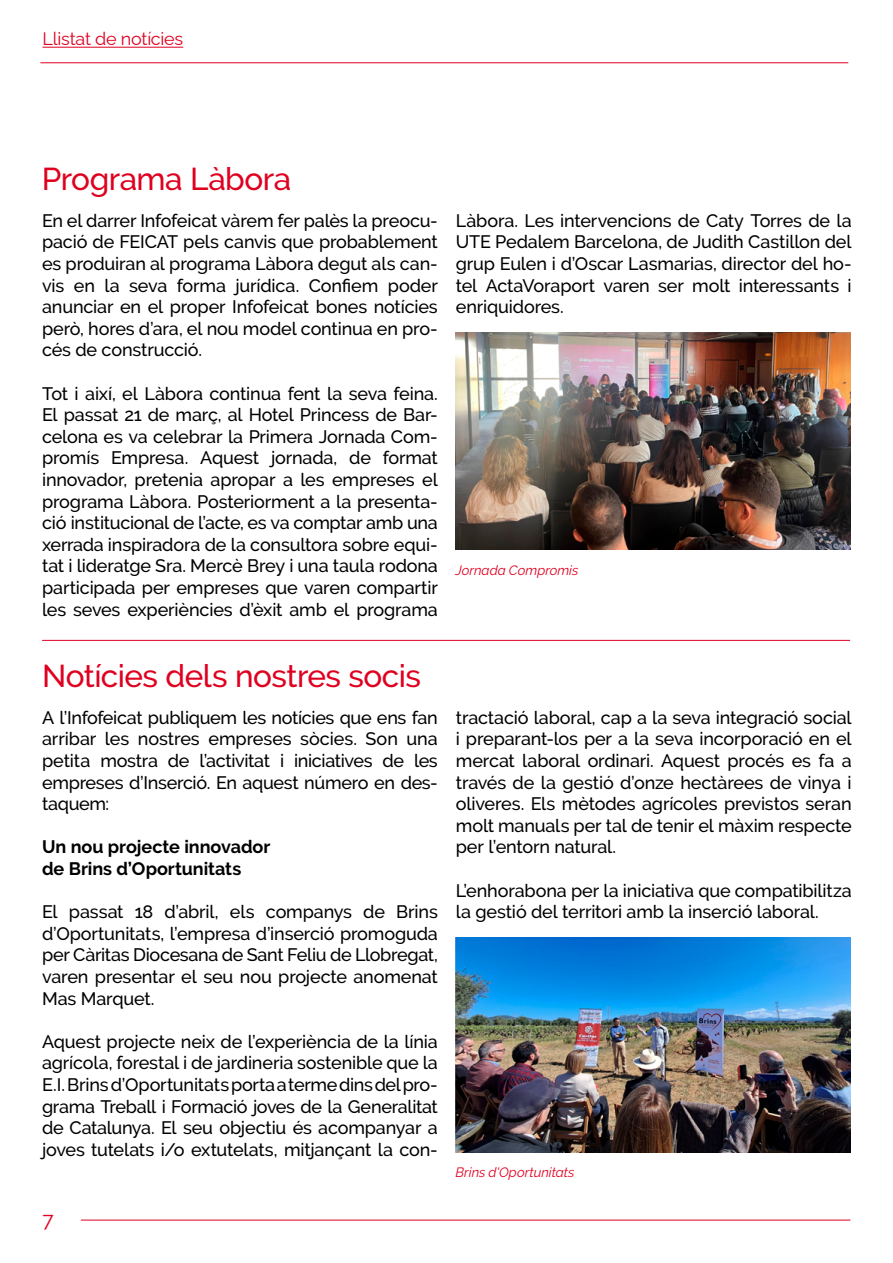
<style>
.page{position:relative;width:893px;height:1263px;background:#fff}
.page>*{position:absolute;margin:0;border:0;box-sizing:border-box;transform-origin:0 0}
.t1{font:500 31.5px "Raleway";letter-spacing:-.015em;color:#df0020}
.t2{font:21px "Raleway";color:#df0020}
.t3{font:500 18px/21.6px "Raleway";letter-spacing:-.01em;color:#000;text-align:justify}
.t4{font:700 18px "Raleway";color:#000}
.t5{font:18px "Raleway";letter-spacing:-.015em;color:#df0020}
.t6{font:italic 13.5px "Raleway";color:#df0020}
</style>
<div class="page">
<hr style="left:81px;top:1220px;width:769px;height:1px;background:#df0020">
<hr style="left:40px;top:62px;width:808px;height:1px;background:#df0020">
<hr style="left:43px;top:47px;width:140px;height:1px;background:#df0020">
<img style="left:455px;top:938px;width:395px;height:215px">
<img style="left:455px;top:333px;width:395px;height:217px">
<hr style="left:42px;top:640px;width:808px;height:1px;background:#df0020">
<p class="t5" style="left:43px;top:25px;width:142px">Llistat de notícies</p>
<p class="t1" style="left:42px;top:160px;width:251px">Programa Làbora</p>
<p class="t3" style="left:42px;top:210px;width:397px">En el darrer Infofeicat vàrem fer palès la preocu&shy;pació de FEICAT pels canvis que probablement es produiran al programa Làbora degut als can&shy;vis en la seva forma jurídica. Confiem poder anunciar en el proper Infofeicat bones notícies però, hores d’ara, el nou model continua en pro&shy;cés de construcció.</p>
<p class="t3" style="left:42px;top:382px;width:397px">Tot i així, el Làbora continua fent la seva feina.<br>El passat 21 de març, al Hotel Princess de Bar&shy;celona es va celebrar la Primera Jornada Com&shy;promís Empresa. Aquest jornada, de format innovador, pretenia apropar a les empreses el programa Làbora. Posteriorment a la presenta&shy;ció institucional de l’acte, es va comptar amb una xerrada inspiradora de la consultora sobre equi&shy;tat i lideratge Sra. Mercè Brey i una taula rodona participada per empreses que varen compartir les seves experiències d’èxit amb el programa</p>
<p class="t3" style="left:456px;top:210px;width:397px">Làbora. Les intervencions de Caty Torres de la UTE Pedalem Barcelona, de Judith Castillon del grup Eulen i d’Oscar Lasmarias, director del ho&shy;tel ActaVoraport varen ser molt interessants i enriquidores.</p>
<p class="t6" style="left:455px;top:562px;width:124px">Jornada Compromis</p>
<p class="t1" style="left:42px;top:658px;width:380px">Notícies dels nostres socis</p>
<p class="t3" style="left:42px;top:706px;width:397px">A l’Infofeicat publiquem les notícies que ens fan arribar les nostres empreses sòcies. Son una petita mostra de l’activitat i iniciatives de les empreses d’Inserció. En aquest número en des&shy;taquem:</p>
<p class="t4" style="left:42px;top:837px;width:230px">Un nou projecte innovador</p>
<p class="t4" style="left:42px;top:858px;width:201px">de Brins d’Oportunitats</p>
<p class="t3" style="left:42px;top:901px;width:397px">El passat 18 d’abril, els companys de Brins d’Oportunitats, l’empresa d’inserció promoguda per Càritas Diocesana de Sant Feliu de Llobregat, varen presentar el seu nou projecte anomenat Mas Marquet.</p>
<p class="t3" style="left:42px;top:1030px;width:397px">Aquest projecte neix de l’experiència de la línia agrícola, forestal i de jardineria sostenible que la E.I. Brins d’Oportunitats porta a terme dins del pro&shy;grama Treball i Formació joves de la Generalitat de Catalunya. El seu objectiu és acompanyar a joves tutelats i/o extutelats, mitjançant la con-</p>
<p class="t2" style="left:43px;top:1203px;width:13px">7</p>
<p class="t3" style="left:456px;top:706px;width:397px">tractació laboral, cap a la seva integració social i preparant-los per a la seva incorporació en el mercat laboral ordinari. Aquest procés es fa a través de la gestió d’onze hectàrees de vinya i oliveres. Els mètodes agrícoles previstos seran molt manuals per tal de tenir el màxim respecte per l’entorn natural.</p>
<p class="t3" style="left:456px;top:879px;width:397px">L’enhorabona per la iniciativa que compatibilitza la gestió del territori amb la inserció laboral.</p>
<p class="t6" style="left:455px;top:1165px;width:121px">Brins d'Oportunitats</p>
</div>
